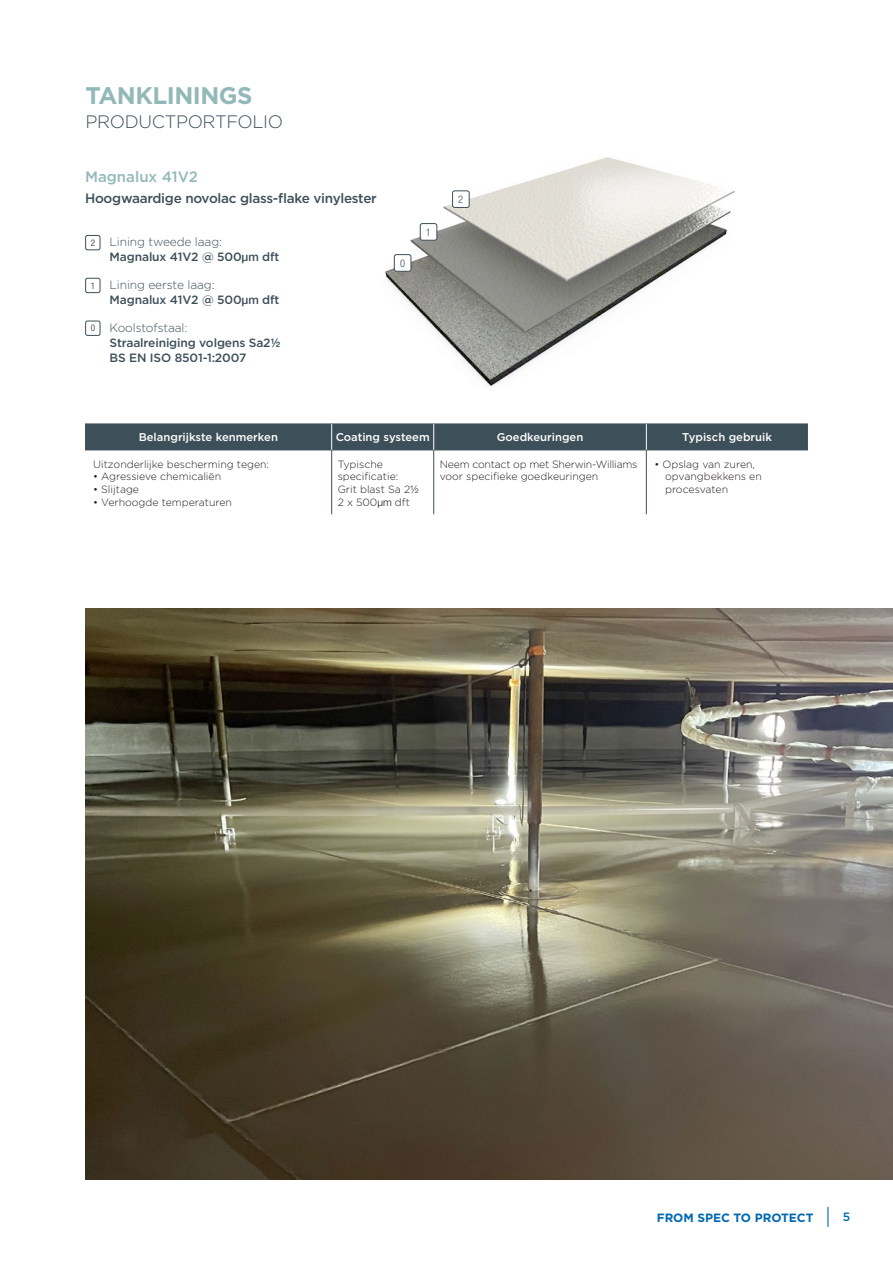
<style>
.page{position:relative;width:893px;height:1263px;background:#fff}
.page>*{position:absolute;margin:0;border:0;box-sizing:border-box;transform-origin:0 0}
.t1{font:700 24px "Gotham";letter-spacing:-.02em;color:#92b9b8}
.t2{font:300 18px "Gotham";letter-spacing:-.02em;color:#3d4f59}
.t3{font:500 15px "Gotham";color:#92b9b8}
.t4{font:500 13.5px "Gotham";letter-spacing:-.02em;color:#3d4f59}
.para_intro_text{font:500 12px/15px "Gotham";letter-spacing:-.01em;color:#3d4f59}
.para_intro_text-2{font:300 12px "Gotham";letter-spacing:-.01em;color:#3d4f59}
.t5{font:700 12px "Gotham";color:#0168b3}
.t6{font:500 12px "Gotham";color:#0168b3}
.t7{font:500 11.25px "Gotham";color:#fff}
.Gotham_Light_Table_T{font:300 10.5px/12.6px "Gotham";color:#231f20}
.Gotham_Light_Table_T-2{font:300 10.5px/12.6px "Gotham";letter-spacing:-.02em;color:#231f20}
.t8{font:300 condensed 10.5px "Helvetica Neue LT Pro";color:#3d4f59}
.t9{font:300 condensed 9.15px "Helvetica Neue LT Pro";color:#231f20}
.s1{font-family:"Helvetica Neue LT Pro"}
</style>
<div class="page">
<svg style="left:827px;top:1207px;width:1px;height:20px"></svg>
<img style="left:385px;top:157px;width:350px;height:229px">
<div style="left:394px;top:255px;width:17px;height:16px;background:#fff;border-radius:2px"></div>
<div style="left:394px;top:254px;width:17px;height:17px;border:1px solid #3d4f59;border-radius:2px"></div>
<div style="left:420px;top:224px;width:17px;height:16px;background:#fff;border-radius:2px"></div>
<div style="left:420px;top:223px;width:17px;height:17px;border:1px solid #3d4f59;border-radius:2px"></div>
<div style="left:453px;top:191px;width:16px;height:16px;background:#fff;border-radius:2px"></div>
<div style="left:452px;top:191px;width:17px;height:17px;border:1px solid #3d4f59;border-radius:2px"></div>
<div style="left:85px;top:321px;width:15px;height:15px;border:1px solid #3d4f59;border-radius:2px"></div>
<div style="left:85px;top:278px;width:15px;height:15px;border:1px solid #3d4f59;border-radius:2px"></div>
<div style="left:85px;top:235px;width:15px;height:15px;border:1px solid #3d4f59;border-radius:2px"></div>
<hr style="left:85px;top:450px;width:247px;height:1px;background:#3d4f59">
<hr style="left:332px;top:450px;width:102px;height:1px;background:#3d4f59">
<hr style="left:331px;top:450px;width:1px;height:64px;background:#3d4f59">
<hr style="left:434px;top:450px;width:212px;height:1px;background:#3d4f59">
<hr style="left:433px;top:450px;width:1px;height:64px;background:#3d4f59">
<hr style="left:646px;top:450px;width:162px;height:1px;background:#3d4f59">
<hr style="left:646px;top:450px;width:1px;height:64px;background:#3d4f59">
<div style="left:85px;top:424px;width:723px;height:26px;background:#3d4f59"></div>
<img style="left:85px;top:609px;width:808px;height:570px">
<p class="t1" style="left:85px;top:79px;width:169px">TANKLININGS</p>
<p class="t2" style="left:85px;top:110px;width:199px">PRODUCTPORTFOLIO</p>
<p class="t3" style="left:85px;top:167px;width:115px">Magnalux 41V2</p>
<p class="t4" style="left:85px;top:189px;width:293px">Hoogwaardige novolac glass-flake vinylester</p>
<p class="t9" style="left:91px;top:237px;width:6px">2</p>
<p class="t9" style="left:91px;top:280px;width:6px">1</p>
<p class="t9" style="left:91px;top:323px;width:6px">0</p>
<p class="para_intro_text-2" style="left:110px;top:234px;width:114px">Lining tweede laag:</p>
<p class="para_intro_text" style="left:110px;top:249px;width:171px">Magnalux 41V2 @ 500<span class="s1">µm</span> dft</p>
<p class="para_intro_text-2" style="left:110px;top:277px;width:106px">Lining eerste laag:</p>
<p class="para_intro_text" style="left:110px;top:292px;width:171px">Magnalux 41V2 @ 500<span class="s1">µm</span> dft</p>
<p class="para_intro_text-2" style="left:110px;top:320px;width:79px">Koolstofstaal:</p>
<p class="para_intro_text" style="left:110px;top:335px;width:172px">Straalreiniging volgens Sa2<span class="s1">½<br></span>BS EN ISO 8501-1:2007</p>
<p class="t8" style="left:400px;top:257px;width:7px">0</p>
<p class="t8" style="left:426px;top:226px;width:7px">1</p>
<p class="t8" style="left:458px;top:193px;width:7px">2</p>
<p class="t7" style="left:139px;top:430px;width:141px">Belangrijkste kenmerken</p>
<p class="t7" style="left:336px;top:430px;width:96px">Coating systeem</p>
<p class="t7" style="left:497px;top:430px;width:88px">Goedkeuringen</p>
<p class="t7" style="left:682px;top:430px;width:91px">Typisch gebruik</p>
<p class="Gotham_Light_Table_T" style="left:93px;top:458px;width:177px">Uitzonderlijke bescherming tegen:</p>
<p class="Gotham_Light_Table_T" style="left:93px;top:470px;width:129px">• Agressieve chemicaliën</p>
<p class="Gotham_Light_Table_T" style="left:93px;top:483px;width:47px">• Slijtage</p>
<p class="Gotham_Light_Table_T" style="left:93px;top:495px;width:140px">• Verhoogde temperaturen</p>
<p class="Gotham_Light_Table_T" style="left:338px;top:458px;width:83px">Typische specificatie:<br>Grit blast Sa 2<span class="s1">½<br></span>2 x 500<span class="s1">µm</span> dft</p>
<p class="Gotham_Light_Table_T-2" style="left:440px;top:458px;width:199px">Neem contact op met Sherwin-Williams voor specifieke goedkeuringen</p>
<p class="Gotham_Light_Table_T" style="left:665px;top:458px;width:98px;text-indent:-11px">• Opslag van zuren, opvangbekkens en procesvaten</p>
<p class="t5" style="left:657px;top:1209px;width:158px">FROM SPEC TO PROTECT</p>
<p class="t6" style="left:843px;top:1209px;width:9px">5</p>
</div>
